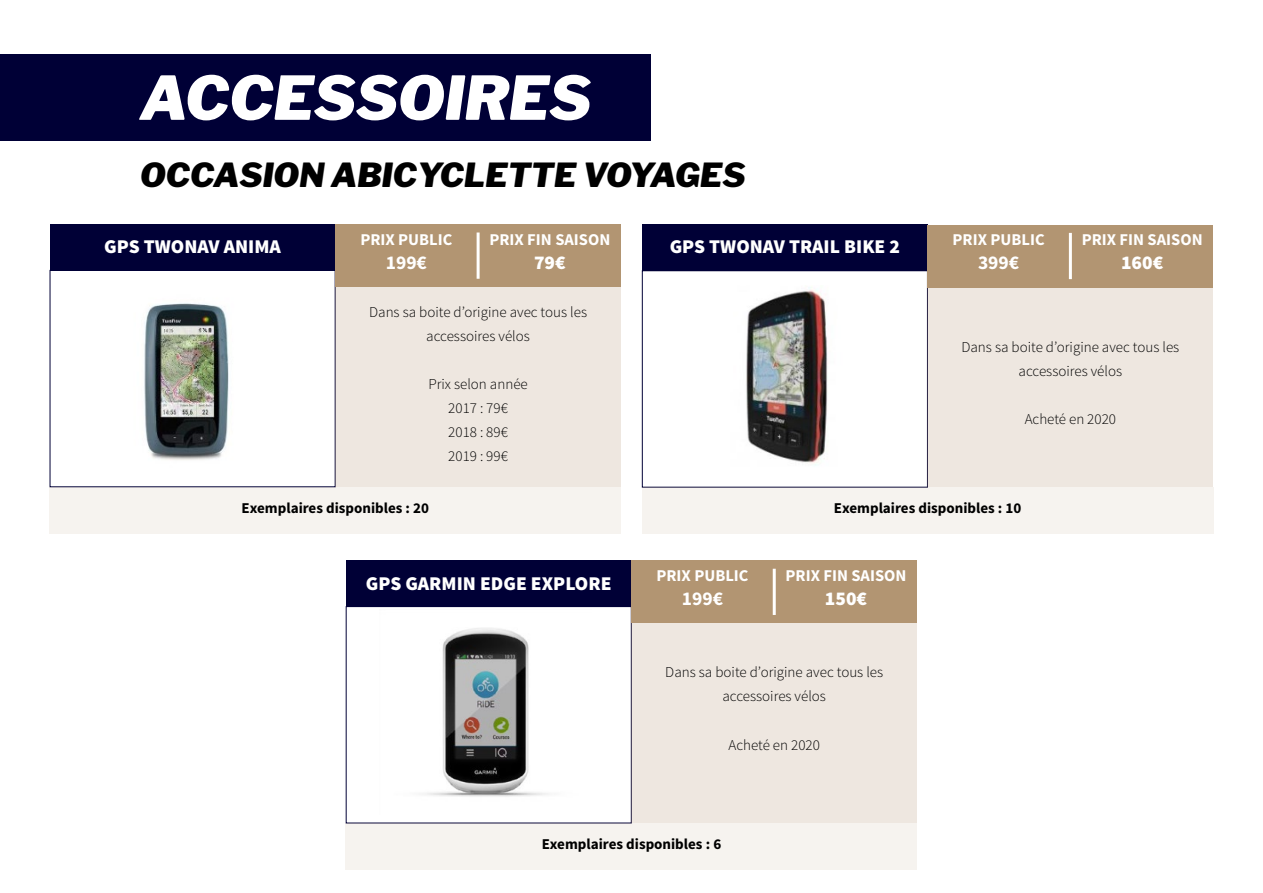
<style>
.page{position:relative;width:1263px;height:893px;background:#fff}
.page>*{position:absolute;margin:0;border:0;box-sizing:border-box;transform-origin:0 0}
.t1{font:italic 900 60px "Libre Franklin";color:#fff}
.t2{font:italic 900 33px "Libre Franklin";color:#000}
.t3{font:900 19.5px "Source Sans Pro";color:#fff}
.t4{font:700 19.5px "Source Sans Pro";color:#fff}
.t5{font:700 16.5px "Source Sans Pro";color:#fff}
.t6{font:300 15px/24px "Source Sans Pro";color:#000;text-align:center}
.t7{font:700 15px "Source Sans Pro";color:#000}
</style>
<div class="page">
<div style="left:0;top:54px;width:651px;height:87px;background:#000036"></div>
<img style="left:144px;top:303px;width:85px;height:157px">
<div style="left:50px;top:224px;width:285px;height:46px;background:#000036"></div>
<div style="left:335px;top:224px;width:286px;height:63px;background:#b29572"></div>
<div style="left:335px;top:273px;width:286px;height:214px;background:#eee7e0"></div>
<hr style="left:477px;top:232px;width:3px;height:47px;background:#fff">
<div style="left:50px;top:487px;width:571px;height:46px;background:#f6f3ef"></div>
<img style="left:746px;top:287px;width:82px;height:179px">
<div style="left:642px;top:271px;width:286px;height:216px;border:1px solid #000036"></div>
<div style="left:642px;top:224px;width:286px;height:47px;background:#000036"></div>
<div style="left:928px;top:225px;width:285px;height:62px;background:#b29572"></div>
<div style="left:928px;top:273px;width:285px;height:214px;background:#eee7e0"></div>
<hr style="left:1069px;top:233px;width:3px;height:46px;background:#fff">
<div style="left:642px;top:487px;width:571px;height:47px;background:#f6f3ef"></div>
<img style="left:425px;top:628px;width:123px;height:169px">
<div style="left:346px;top:560px;width:285px;height:46px;background:#000036"></div>
<div style="left:631px;top:560px;width:286px;height:63px;background:#b29572"></div>
<div style="left:631px;top:609px;width:286px;height:214px;background:#eee7e0"></div>
<hr style="left:773px;top:569px;width:3px;height:46px;background:#fff">
<div style="left:346px;top:823px;width:571px;height:46px;background:#f6f3ef"></div>
<h1 class="t1" style="left:140px;top:62px;width:45px">ACCE</h1>
<h1 class="t1" style="left:314px;top:62px;width:279px">SSOIRES</h1>
<h2 class="t2" style="left:140px;top:155px;width:26px">OCCA</h2>
<h2 class="t2" style="left:240px;top:155px;width:45px">SION</h2>
<h2 class="t2" style="left:331px;top:155px;width:133px">ABIC YCLETTE</h2>
<h2 class="t2" style="left:583px;top:155px;width:93px">VO YAGE</h2>
<h2 class="t2" style="left:722px;top:155px;width:25px">S</h2>
<p class="t5" style="left:360px;top:229px;width:93px">PRIX PUBLIC</p>
<h3 class="t4" style="left:386px;top:250px;width:43px">199€</h3>
<p class="t5" style="left:489px;top:229px;width:122px">PRIX FIN SAISON</p>
<h3 class="t3" style="left:534px;top:249px;width:33px">79€</h3>
<h3 class="t3" style="left:104px;top:234px;width:178px">GPS TWONAV ANIMA</h3>
<h3 class="t3" style="left:670px;top:234px;width:232px">GPS TWONAV TRAIL BIKE 2</h3>
<p class="t6" style="left:369px;top:300px;width:219px">Dans sa boite d’origine avec tous les accessoires vélos</p>
<p class="t6" style="left:428px;top:372px;width:101px">Prix selon année<br>2017 : 79€<br>2018 : 89€<br>2019 : 99€</p>
<p class="t5" style="left:952px;top:229px;width:93px">PRIX PUBLIC</p>
<h3 class="t4" style="left:978px;top:250px;width:43px">399€</h3>
<p class="t5" style="left:1082px;top:229px;width:122px">PRIX FIN SAISON</p>
<h3 class="t3" style="left:1121px;top:250px;width:44px">160€</h3>
<p class="t6" style="left:961px;top:335px;width:219px">Dans sa boite d’origine avec tous les accessoires vélos</p>
<p class="t6" style="left:1025px;top:407px;width:93px">Acheté en 2020</p>
<p class="t7" style="left:242px;top:498px;width:189px">Exemplaires disponibles : 20</p>
<h3 class="t3" style="left:366px;top:570px;width:247px">GPS GARMIN EDGE EXPLORE</h3>
<p class="t5" style="left:656px;top:565px;width:93px">PRIX PUBLIC</p>
<h3 class="t4" style="left:682px;top:586px;width:43px">199€</h3>
<p class="t7" style="left:834px;top:498px;width:189px">Exemplaires disponibles : 10</p>
<p class="t5" style="left:785px;top:565px;width:122px">PRIX FIN SAISON</p>
<h3 class="t3" style="left:825px;top:586px;width:44px">150€</h3>
<p class="t6" style="left:665px;top:661px;width:219px">Dans sa boite d’origine avec tous les accessoires vélos</p>
<p class="t6" style="left:728px;top:733px;width:93px">Acheté en 2020</p>
<p class="t7" style="left:542px;top:834px;width:181px">Exemplaires disponibles : 6</p>
</div>
